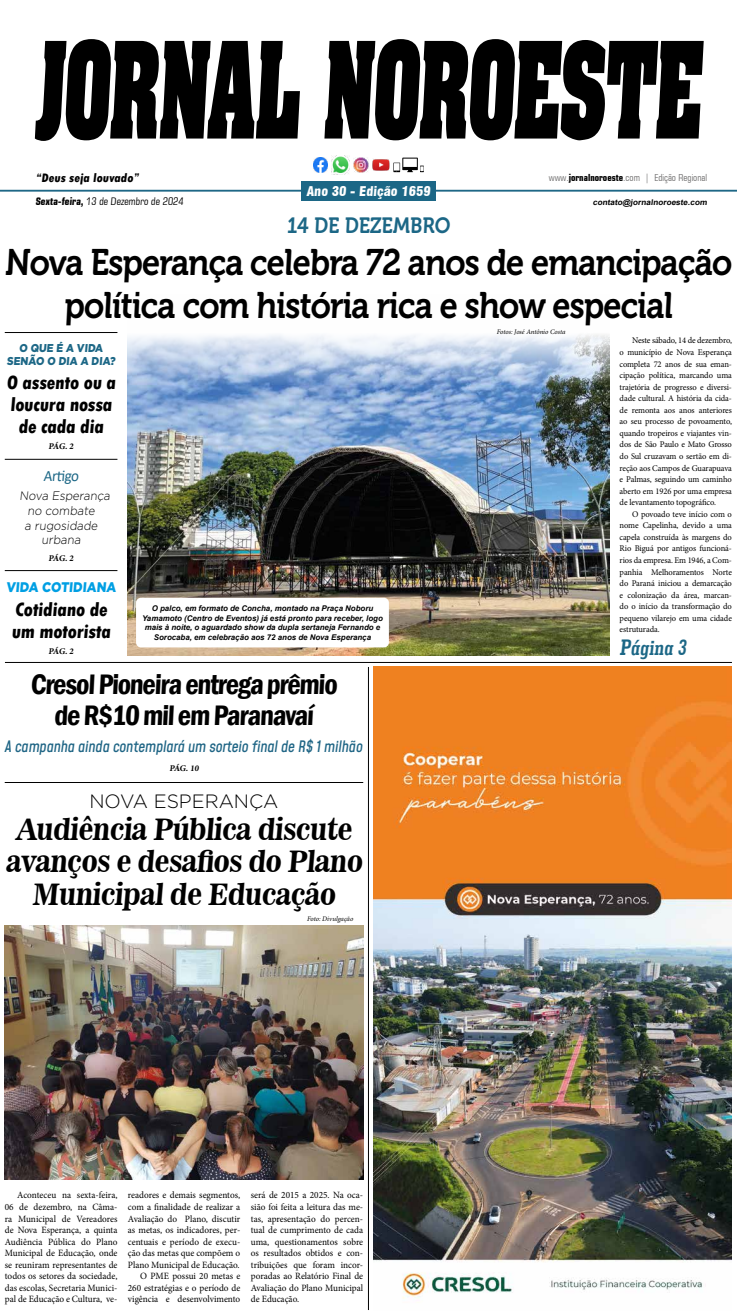
<style>
.page{position:relative;width:737px;height:1315px;background:#fff}
.page>*{position:absolute;margin:0;border:0;box-sizing:border-box;transform-origin:0 0}
.t1{font:700 113.75px "Aardvark";color:#000;scale:.58 1}
.t2{font:36.75px/43px "Museo 700";color:#000;text-align:center;scale:.89 1}
.t3{font:29.75px/32.4px "News 701 BT Bold A";color:#000;text-align:center;scale:.89 1}
.t4{font:600 condensed 28.96px/30.7px "Franklin Gothic";color:#000;text-align:center}
.t5{font:700 condensed 22.57px "Geometric Slab 703 BT";color:#1c6786}
.t6{font:22.05px "Museo 700";color:#1c6786;scale:.89 1}
.t7{font:800 condensed 20.12px/21.9px "Tw Cen";color:#000;text-align:center}
.t8{font:300 19.25px "Gotham";color:#000}
.t9{font:15.75px "Calibri";color:#1c6786;scale:.95 1}
.t10{font:italic 300 15.49px "Mohave";letter-spacing:-.01em;color:#1f6585}
.t11{font:900 13.91px "Gotham";color:#009fe3;scale:.89 1}
.t12{font:900 condensed 13.12px "Swiss 721 BT";color:#fff;scale:1.05 1}
.t13{font:800 condensed 12.86px "Tw Cen";color:#000;scale:1.05 1}
.t14{font:300 12.25px "Gotham";color:#000;scale:.93 1}
.t15{font:900 11.38px/13.7px "Gotham";color:#1c6786;text-align:center;scale:.89 1}
.t16{font:condensed 10.5px "Square 721 BT";color:#000}
.t17{font:9.62px/11.5px "Minion Pro";color:#000;text-align:justify;scale:.96 1}
.t18{font:condensed 9.62px "Square 721 BT";color:#706f6f}
.t19{font:8.75px/11.5px "Minion Pro";letter-spacing:-.01em;color:#000;text-align:justify}
.t20{font:700 8.75px "Minion Pro";color:#000}
.t21{font:italic 700 7.88px/9.6px "Arial";color:#000;text-align:center}
.t22{font:700 7.88px "Arial";color:#000;scale:1.05 1}
.t23{font:italic 7px "Minion Pro";letter-spacing:-.01em;color:#000}
.s1{font-weight:700;color:#000}
.s2{font-weight:700}
</style>
<div class="page">
<hr style="left:0;top:190px;width:737px;height:2px;background:#1e6786">
<div style="left:301px;top:181px;width:134px;height:20px;background:#1c6786"></div>
<img style="left:313px;top:158px;width:15px;height:14px">
<img style="left:354px;top:158px;width:14px;height:14px">
<svg style="left:393px;top:158px;width:31px;height:14px"></svg>
<img style="left:332px;top:156px;width:18px;height:18px">
<img style="left:372px;top:159px;width:17px;height:12px">
<img style="left:374px;top:667px;width:358px;height:632px">
<img style="left:128px;top:334px;width:481px;height:321px">
<div style="left:136px;top:598px;width:253px;height:49px;background:#fff;border-radius:5px"></div>
<hr style="left:5px;top:662px;width:727px;height:1px;background:#000">
<img style="left:5px;top:925px;width:358px;height:254px">
<hr style="left:5px;top:782px;width:358px;height:1px;background:#000">
<hr style="left:368px;top:667px;width:1px;height:643px;background:#000">
<hr style="left:5px;top:332px;width:112px;height:1px;background:#000">
<hr style="left:5px;top:459px;width:112px;height:1px;background:#000">
<hr style="left:5px;top:570px;width:112px;height:1px;background:#000">
<h1 class="t1" style="left:35px;top:-7px;width:1162px">JORNAL NOROESTE</h1>
<h3 class="t13" style="left:35px;top:170px;width:102px">“Deus seja louvado”</h3>
<p class="t22" style="left:593px;top:196px;width:112px">contato@jornalnoroeste.com</p>
<p class="t18" style="left:549px;top:172px;width:160px">www.<span class="s1">jornalnoroeste</span>.com | Edição Regional</p>
<h3 class="t12" style="left:306px;top:183px;width:121px">Ano 30 - Edição 1659</h3>
<p class="t16" style="left:35px;top:195px;width:151px"><span class="s2">Sexta-feira,</span> 13 de Dezembro de 2024</p>
<h3 class="t6" style="left:287px;top:213px;width:186px">14 DE DEZEMBRO</h3>
<h2 class="t2" style="left:5px;top:241px;width:820px">Nova Esperança celebra 72 anos de emancipação política com história rica e show especial</h2>
<p class="t15" style="left:7px;top:341px;width:125px">O QUE É A VIDA<br>SENÃO O DIA A DIA?</p>
<h3 class="t7" style="left:6px;top:372px;width:113px">O assento ou a loucura nossa de cada dia</h3>
<p class="t20" style="left:49px;top:440px;width:28px">PÁG.2</p>
<h3 class="t9" style="left:43px;top:465px;width:41px">Artigo</h3>
<p class="t14" style="left:20px;top:489px;width:101px">Nova Esperança</p>
<p class="t14" style="left:27px;top:504px;width:75px">no combate</p>
<p class="t14" style="left:25px;top:518px;width:82px">a rugosidade</p>
<p class="t14" style="left:42px;top:533px;width:45px">urbana</p>
<p class="t20" style="left:49px;top:551px;width:28px">PÁG.2</p>
<h3 class="t11" style="left:6px;top:577px;width:127px">VIDA COTIDIANA</h3>
<h3 class="t7" style="left:11px;top:598px;width:103px;text-align:left">Cotidiano de um motorista</h3>
<p class="t20" style="left:49px;top:645px;width:28px">PÁG.2</p>
<p class="t21" style="left:142px;top:603px;width:242px">O palco, em formato de Concha, montado na Praça Noboru Yamamoto (Centro de Eventos) já está pronto para receber, logo mais à noite, o aguardado show da dupla sertaneja Fernando e Sorocaba, em celebração aos 72 anos de Nova Esperança</p>
<h3 class="t4" style="left:31px;top:668px;width:310px">CresolPioneira entrega prêmio de R$10 milem Paranavaí</h3>
<h3 class="t10" style="left:5px;top:737px;width:359px">A campanha ainda contemplará um sorteio final de R$ 1 milhão</h3>
<p class="t20" style="left:169px;top:762px;width:32px">PÁG.10</p>
<h3 class="t8" style="left:89px;top:791px;width:191px">NOVA ESPERANÇA</h3>
<h3 class="t3" style="left:5px;top:812px;width:406px">Audiência Pública discute avanços e desafios do Plano<br>Municipal de Educação</h3>
<p class="t23" style="left:307px;top:914px;width:48px">Foto: Divulgação</p>
<p class="t17" style="left:5px;top:1189px;width:119px;text-indent:12px">Aconteceu na sexta-feira, 06 de dezembro, na Câma&shy;ra Municipal de Vereadores de Nova Esperança, a quinta Audiência Pública do Plano Municipal de Educação, onde se reuniram representantes de todos os setores da sociedade, das escolas, Secretaria Munici&shy;pal de Educação e Cultura, ve-</p>
<p class="t17" style="left:128px;top:1189px;width:119px;text-align:right">readores e demais segmentos, com a finalidade de realizar a<br>Avaliação do Plano, discutir as metas, os indicadores, per&shy;centuais e período de execu&shy;ção das metas que compõem o<br>Plano Municipal de Educação.<br>O PME possui 20 metas e<br>260 estratégias e o período de vigência e desenvolvimento</p>
<p class="t17" style="left:251px;top:1189px;width:119px">será de 2015 a 2025. Na oca&shy;sião foi feita a leitura das me&shy;tas, apresentação do percen&shy;tual de cumprimento de cada uma, questionamentos sobre os resultados obtidos e con&shy;tribuições que foram incor&shy;poradas ao Relatório Final de Avaliação do Plano Municipal de Educação.</p>
<p class="t23" style="left:496px;top:327px;width:70px">Fotos: José Antônio Costa</p>
<p class="t19" style="left:619px;top:335px;width:114px;text-indent:12px">Neste sábado, 14 de dezembro, o município de Nova Esperança completa 72 anos de sua eman&shy;cipação política, marcando uma trajetória de progresso e diversi&shy;dade cultural. A história da cida&shy;de remonta aos anos anteriores ao seu processo de povoamento, quando tropeiros e viajantes vin&shy;dos de São Paulo e Mato Grosso do Sul cruzavam o sertão em di&shy;reção aos Campos de Guarapuava e Palmas, seguindo um caminho aberto em 1926 por uma empresa de levantamento topográfico.</p>
<p class="t19" style="left:619px;top:508px;width:114px;text-indent:12px">O povoado teve início com o nome Capelinha, devido a uma capela construída às margens do Rio Biguá por antigos funcioná&shy;rios da empresa. Em 1946, a Com&shy;panhia Melhoramentos Norte do Paraná iniciou a demarcação e colonização da área, marcan&shy;do o início da transformação do pequeno vilarejo em uma cidade estruturada.</p>
<h3 class="t5" style="left:619px;top:633px;width:71px">Página 3</h3>
</div>
